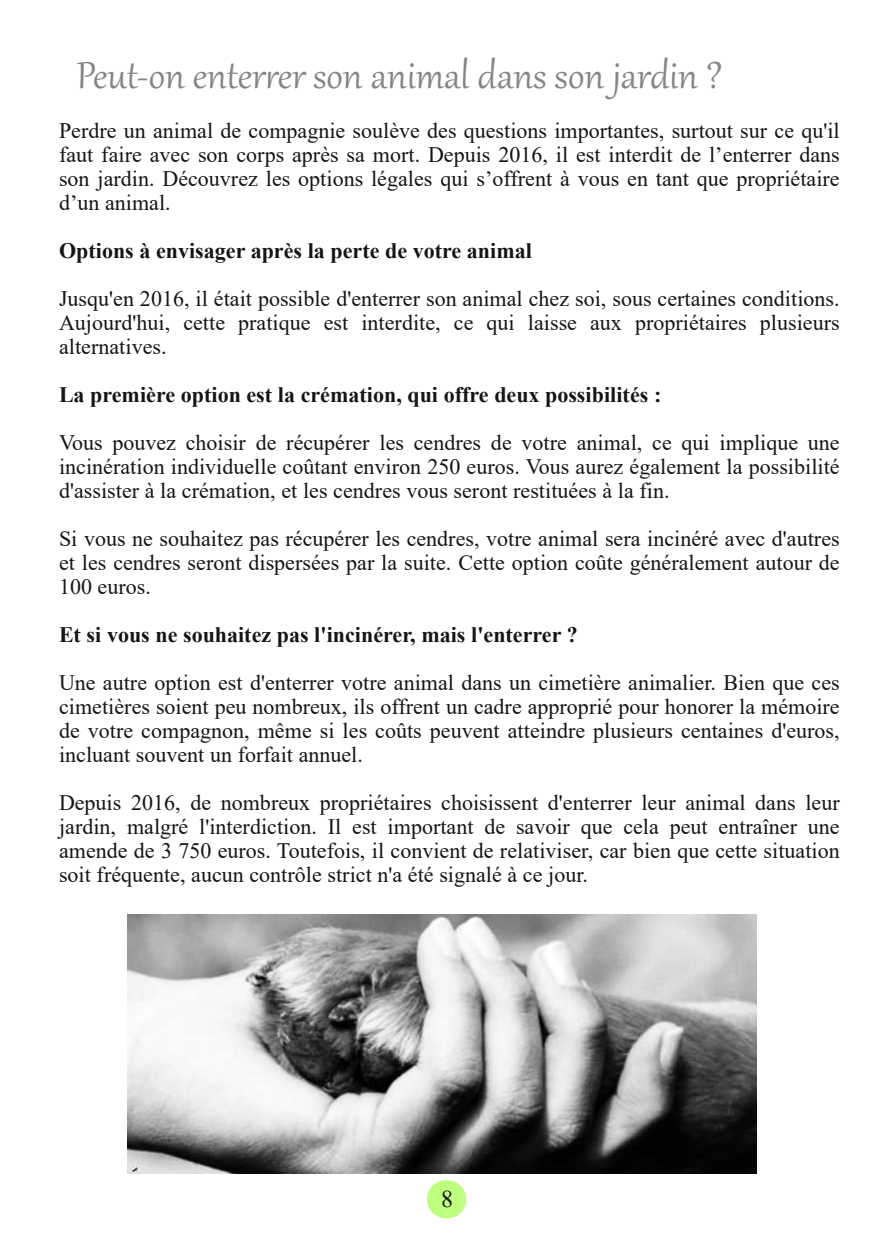
<style>
.page{position:relative;width:896px;height:1248px;background:#fff}
.page>*{position:absolute;margin:0;border:0;box-sizing:border-box;transform-origin:0 0}
.t1{font:46px "Gabriola";color:#858585}
.t2{font:24px "Times New Roman";color:#171513}
.t3{font:22px/24px "Times New Roman";color:#171513;text-align:justify}
.t4{font:700 22px "Times New Roman";color:#171513}
</style>
<div class="page">
<div style="left:427px;top:1179px;width:39px;height:39px;background:#bfff7f;border-radius:50%"></div>
<img style="left:128px;top:914px;width:629px;height:259px">
<h1 class="t1" style="left:77px;top:46px;width:647px">Peut‐on enterrer son animal dans son jardin ?</h1>
<p class="t3" style="left:59px;top:118px;width:782px">Perdre un animal de compagnie soulève des questions importantes, surtout sur ce qu'il faut faire avec son corps après sa mort. Depuis 2016, il est interdit de l’enterrer dans son jardin. Découvrez les options légales qui s’offrent à vous en tant que propriétaire d’un animal.</p>
<p class="t4" style="left:59px;top:235px;width:474px">Options à envisager après la perte de votre animal</p>
<p class="t3" style="left:59px;top:286px;width:782px">Jusqu'en 2016, il était possible d'enterrer son animal chez soi, sous certaines conditions.<br>Aujourd'hui, cette pratique est interdite, ce qui laisse aux propriétaires plusieurs alternatives.</p>
<p class="t4" style="left:59px;top:379px;width:604px">La première option est la crémation, qui offre deux possibilités :</p>
<p class="t3" style="left:59px;top:430px;width:782px">Vous pouvez choisir de récupérer les cendres de votre animal, ce qui implique une incinération individuelle coûtant environ 250 euros. Vous aurez également la possibilité d'assister à la crémation, et les cendres vous seront restituées à la fin.</p>
<p class="t3" style="left:59px;top:526px;width:782px">Si vous ne souhaitez pas récupérer les cendres, votre animal sera incinéré avec d'autres et les cendres seront dispersées par la suite. Cette option coûte généralement autour de 100 euros.</p>
<p class="t4" style="left:59px;top:619px;width:520px">Et si vous ne souhaitez pas l'incinérer, mais l'enterrer ?</p>
<p class="t3" style="left:59px;top:670px;width:782px">Une autre option est d'enterrer votre animal dans un cimetière animalier. Bien que ces cimetières soient peu nombreux, ils offrent un cadre approprié pour honorer la mémoire de votre compagnon, même si les coûts peuvent atteindre plusieurs centaines d'euros, incluant souvent un forfait annuel.</p>
<p class="t3" style="left:59px;top:790px;width:782px">Depuis 2016, de nombreux propriétaires choisissent d'enterrer leur animal dans leur jardin, malgré l'interdiction. Il est important de savoir que cela peut entraîner une amende de 3 750 euros. Toutefois, il convient de relativiser, car bien que cette situation soit fréquente, aucun contrôle strict n'a été signalé à ce jour.</p>
<p class="t2" style="left:441px;top:1181px;width:13px">8</p>
</div>
